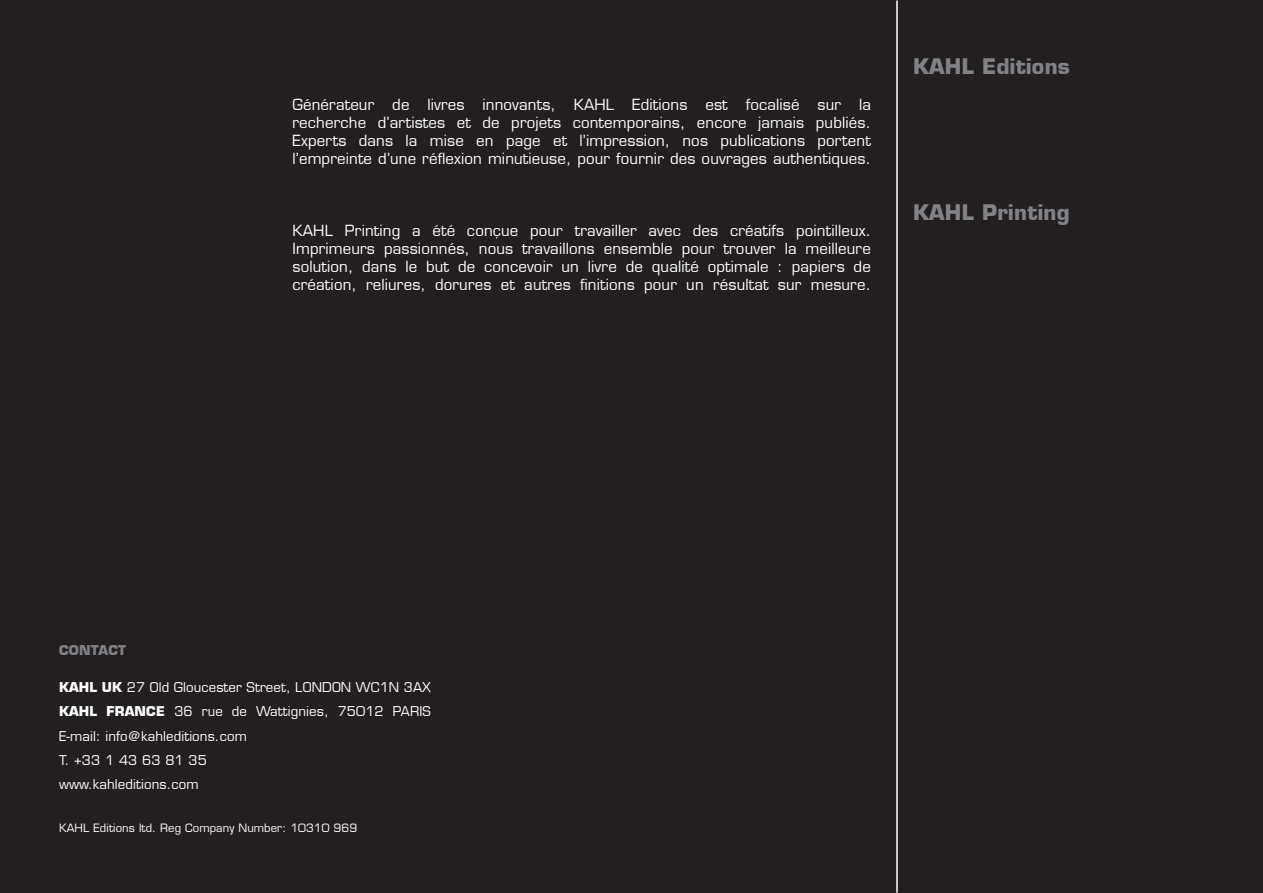
<style>
.page{position:relative;width:1263px;height:893px;background:#231f20}
.page>*{position:absolute;margin:0;border:0;box-sizing:border-box;transform-origin:0 0}
.t1{font:700 21px "Eurostile LT";letter-spacing:.015em;color:#808285}
.t2{font:15px/18px "Eurostile LT";letter-spacing:.01em;color:#fff;text-align:justify}
.t3{font:13.2px/24.3px "Eurostile LT";letter-spacing:.01em;color:#fff}
.t4{font:700 13.2px "Eurostile LT";letter-spacing:.015em;color:#808285}
.t5{font:11.25px "Eurostile LT";letter-spacing:.01em;color:#fff}
.s1{font-weight:700}
</style>
<div class="page">
<hr style="left:896px;top:1px;width:2px;height:892px;background:#fff">
<p class="t2" style="left:293px;top:95px;width:580px">Générateur de livres innovants, KAHL Editions est focalisé sur la recherche d’artistes et de projets contemporains, encore jamais publiés.<br>Experts dans la mise en page et l’impression, nos publications portent l’empreinte d’une réflexion minutieuse, pour fournir des ouvrages authentiques.</p>
<p class="t2" style="left:293px;top:221px;width:580px">KAHL Printing a été conçue pour travailler avec des créatifs pointilleux.<br>Imprimeurs passionnés, nous travaillons ensemble pour trouver la meilleure solution, dans le but de concevoir un livre de qualité optimale : papiers de création, reliures, dorures et autres finitions pour un résultat sur mesure.</p>
<h1 class="t1" style="left:913px;top:53px;width:159px">KAHL Editions</h1>
<h1 class="t1" style="left:913px;top:199px;width:158px">KAHL Printing</h1>
<p class="t4" style="left:59px;top:642px;width:68px">CONTACT</p>
<p class="t3" style="left:59px;top:675px;width:373px"><span class="s1">KAHL UK</span> 27 Old Gloucester Street, LONDON WC1N 3AX <span class="s1">KAHL FRANCE</span> 36 rue de Wattignies, 75012 PARIS E-mail: info@kahleditions.com<br>T. +33 1 43 63 81 35<br>www.kahleditions.com</p>
<p class="t5" style="left:59px;top:821px;width:299px">KAHL Editions ltd. Reg Company Number: 10310 969</p>
</div>
